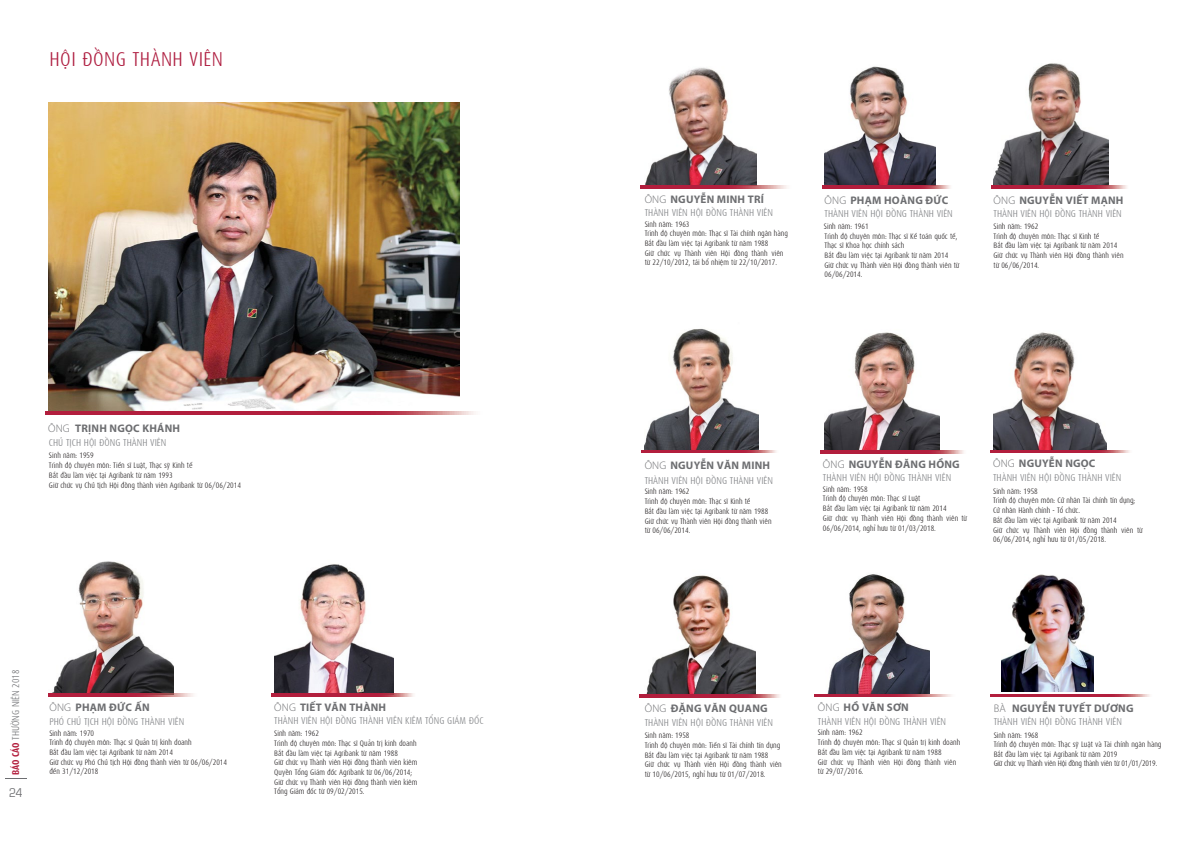
<style>
.page{position:relative;width:1191px;height:842px;background:#fff}
.page>*{position:absolute;margin:0;border:0;box-sizing:border-box;transform-origin:0 0}
.t1{font:300 condensed 20.1px "SFU Dax";letter-spacing:.02em;color:#ae1c3f}
.t2{font:12px "SFU Eurostile Condensed";color:#6d6e71}
.t3{font:700 11px "Myriad Pro";letter-spacing:.02em;color:#6d6e71}
.t4{font:300 condensed 10px "SFU Dax";color:#808285}
.t5{font:300 condensed 10px "SFU Dax";color:#6d6e71}
.t6{font:300 condensed 8px/9.7px "SFU Dax";color:#231f20}
.t7{font:300 condensed 8px "SFU Dax";letter-spacing:-.025em;color:#231f20}
.s1{font-weight:300}
.s2{font-weight:700;color:#b21d3c}
</style>
<div class="page">
<svg style="left:814px;top:694px;width:137px;height:3px"></svg>
<img style="left:827px;top:574px;width:102px;height:120px">
<img style="left:274px;top:564px;width:119px;height:130px">
<img style="left:52px;top:561px;width:121px;height:132px">
<svg style="left:49px;top:693px;width:144px;height:3px"></svg>
<svg style="left:271px;top:694px;width:142px;height:3px"></svg>
<img style="left:48px;top:102px;width:411px;height:310px">
<svg style="left:46px;top:412px;width:428px;height:3px"></svg>
<img style="left:644px;top:575px;width:111px;height:120px">
<svg style="left:640px;top:695px;width:140px;height:2px"></svg>
<svg style="left:991px;top:694px;width:159px;height:3px"></svg>
<img style="left:824px;top:66px;width:111px;height:119px">
<svg style="left:822px;top:185px;width:128px;height:3px"></svg>
<img style="left:993px;top:63px;width:115px;height:122px">
<svg style="left:991px;top:185px;width:136px;height:3px"></svg>
<img style="left:644px;top:328px;width:114px;height:122px">
<svg style="left:642px;top:450px;width:134px;height:3px"></svg>
<img style="left:645px;top:67px;width:111px;height:118px">
<svg style="left:640px;top:185px;width:147px;height:3px"></svg>
<img style="left:825px;top:332px;width:114px;height:118px">
<svg style="left:821px;top:450px;width:143px;height:3px"></svg>
<img style="left:993px;top:332px;width:114px;height:118px">
<svg style="left:990px;top:450px;width:140px;height:3px"></svg>
<img style="left:1001px;top:574px;width:92px;height:118px">
<h1 class="t1" style="left:50px;top:43px;width:175px">HỘI ĐỒNG THÀNH VIÊN</h1>
<h3 class="t3" style="left:48px;top:421px;width:133px"><span class="s1">ÔNG</span> TRỊNH NGỌC KHÁNH</h3>
<p class="t4" style="left:49px;top:435px;width:119px">CHỦ TỊCH HỘI ĐỒNG THÀNH VIÊN</p>
<p class="t6" style="left:49px;top:450px;width:193px">Sinh năm: 1959<br>Trình độ chuyên môn: Tiến sĩ Luật, Thạc sỹ Kinh tế<br>Bắt đầu làm việc tại Agribank từ năm 1993<br>Giữ chức vụ Chủ tịch Hội đồng thành viên Agribank từ 06/06/2014</p>
<p class="t5" style="left:8px;top:775px;width:107px;rotate:-90deg"><span class="s2">BÁO CÁO</span> THƯỜNG NIÊN 2018</p>
<h2 class="t2" style="left:9px;top:783px;width:15px">24</h2>
<h3 class="t3" style="left:49px;top:700px;width:102px"><span class="s1">ÔNG</span> PHẠM ĐỨC ẤN</h3>
<p class="t6" style="left:49px;top:727px;width:179px">Sinh năm: 1970<br>Trình độ chuyên môn: Thạc sĩ Quản trị kinh doanh<br>Bắt đầu làm việc tại Agribank từ năm 2014<br>Giữ chức vụ Phó Chủ tịch Hội đồng thành viên từ 06/06/2014 đến 31/12/2018</p>
<p class="t4" style="left:49px;top:713px;width:136px">PHÓ CHỦ TỊCH HỘI ĐỒNG THÀNH VIÊN</p>
<h3 class="t3" style="left:274px;top:700px;width:113px"><span class="s1">ÔNG</span> TIẾT VĂN THÀNH</h3>
<p class="t4" style="left:274px;top:713px;width:211px">THÀNH VIÊN HỘI ĐỒNG THÀNH VIÊN KIÊM TỔNG GIÁM ĐỐC</p>
<p class="t6" style="left:274px;top:728px;width:145px">Sinh năm: 1962<br>Trình độ chuyên môn: Thạc sĩ Quản trị kinh doanh Bắt đầu làm việc tại Agribank từ năm 1988<br>Giữ chức vụ Thành viên Hội đồng thành viên kiêm Quyền Tổng Giám đốc Agribank từ 06/06/2014; Giữ chức vụ Thành viên Hội đồng thành viên kiêm Tổng Giám đốc từ 09/02/2015.</p>
<h3 class="t3" style="left:644px;top:192px;width:121px"><span class="s1">ÔNG</span> NGUYỄN MINH TRÍ</h3>
<p class="t4" style="left:644px;top:204px;width:130px">THÀNH VIÊN HỘI ĐỒNG THÀNH VIÊN</p>
<p class="t6" style="left:644px;top:218px;width:145px">Sinh năm: 1963<br>Trình độ chuyên môn: Thạc sĩ Tài chính ngân hàng Bắt đầu làm việc tại Agribank từ năm 1988<br>Giữ chức vụ Thành viên Hội đồng thành viên từ 22/10/2012, tái bổ nhiệm từ 22/10/2017.</p>
<h3 class="t3" style="left:824px;top:193px;width:125px"><span class="s1">ÔNG</span> PHẠM HOÀNG ĐỨC</h3>
<p class="t4" style="left:824px;top:206px;width:130px">THÀNH VIÊN HỘI ĐỒNG THÀNH VIÊN</p>
<p class="t6" style="left:824px;top:230px;width:136px">Trình độ chuyên môn: Thạc sĩ Kế toán quốc tế,<br>Thạc sĩ Khoa học chính sách<br>Bắt đầu làm việc tại Agribank từ năm 2014<br>Giữ chức vụ Thành viên Hội đồng thành viên từ<br>06/06/2014.</p>
<p class="t6" style="left:824px;top:221px;width:46px">Sinh năm: 1961</p>
<h3 class="t3" style="left:993px;top:194px;width:131px"><span class="s1">ÔNG</span> NGUYỄN VIẾT MẠNH</h3>
<p class="t4" style="left:993px;top:206px;width:130px">THÀNH VIÊN HỘI ĐỒNG THÀNH VIÊN</p>
<p class="t6" style="left:993px;top:221px;width:132px">Sinh năm: 1962<br>Trình độ chuyên môn: Thạc sĩ Kinh tế<br>Bắt đầu làm việc tại Agribank từ năm 2014<br>Giữ chức vụ Thành viên Hội đồng thành viên từ 06/06/2014.</p>
<h3 class="t3" style="left:644px;top:458px;width:127px"><span class="s1">ÔNG</span> NGUYỄN VĂN MINH</h3>
<p class="t4" style="left:644px;top:472px;width:130px">THÀNH VIÊN HỘI ĐỒNG THÀNH VIÊN</p>
<p class="t6" style="left:644px;top:486px;width:128px">Sinh năm: 1962<br>Trình độ chuyên môn: Thạc sĩ Kinh tế<br>Bắt đầu làm việc tại Agribank từ năm 1988<br>Giữ chức vụ Thành viên Hội đồng thành viên từ 06/06/2014.</p>
<h3 class="t3" style="left:823px;top:457px;width:138px"><span class="s1">ÔNG</span> NGUYỄN ĐĂNG HỒNG</h3>
<p class="t4" style="left:823px;top:469px;width:130px">THÀNH VIÊN HỘI ĐỒNG THÀNH VIÊN</p>
<p class="t6" style="left:823px;top:483px;width:146px">Sinh năm: 1958<br>Trình độ chuyên môn: Thạc sĩ Luật<br>Bắt đầu làm việc tại Agribank từ năm 2014<br>Giữ chức vụ Thành viên Hội đồng thành viên từ<br>06/06/2014, nghỉ hưu từ 01/03/2018.</p>
<h3 class="t3" style="left:993px;top:456px;width:104px"><span class="s1">ÔNG</span> NGUYỄN NGỌC</h3>
<p class="t4" style="left:993px;top:470px;width:130px">THÀNH VIÊN HỘI ĐỒNG THÀNH VIÊN</p>
<p class="t6" style="left:993px;top:485px;width:151px">Sinh năm: 1958<br>Trình độ chuyên môn: Cử nhân Tài chính tín dụng; Cử nhân Hành chính - Tổ chức.<br>Bắt đầu làm việc tại Agribank từ năm 2014<br>Giữ chức vụ Thành viên Hội đồng thành viên từ 06/06/2014, nghỉ hưu từ 01/05/2018.</p>
<h3 class="t3" style="left:645px;top:701px;width:124px"><span class="s1">ÔNG</span> ĐẶNG VĂN QUANG</h3>
<p class="t4" style="left:645px;top:714px;width:130px">THÀNH VIÊN HỘI ĐỒNG THÀNH VIÊN</p>
<p class="t6" style="left:645px;top:730px;width:139px">Sinh năm: 1958<br>Trình độ chuyên môn: Tiến sĩ Tài chính tín dụng Bắt đầu làm việc tại Agribank từ năm 1988<br>Giữ chức vụ Thành viên Hội đồng thành viên từ 10/06/2015, nghỉ hưu từ 01/07/2018.</p>
<h3 class="t3" style="left:818px;top:700px;width:92px"><span class="s1">ÔNG</span> HỒ VĂN SƠN</h3>
<p class="t4" style="left:818px;top:713px;width:130px">THÀNH VIÊN HỘI ĐỒNG THÀNH VIÊN</p>
<p class="t6" style="left:818px;top:727px;width:144px">Sinh năm: 1962<br>Trình độ chuyên môn: Thạc sĩ Quản trị kinh doanh<br>Bắt đầu làm việc tại Agribank từ năm 1988<br>Giữ chức vụ Thành viên Hội đồng thành viên từ 29/07/2016.</p>
<h3 class="t3" style="left:993px;top:701px;width:141px"><span class="s1">BÀ</span> NGUYỄN TUYẾT DƯƠNG</h3>
<p class="t4" style="left:993px;top:714px;width:130px">THÀNH VIÊN HỘI ĐỒNG THÀNH VIÊN</p>
<p class="t6" style="left:993px;top:729px;width:46px">Sinh năm: 1968</p>
<p class="t7" style="left:993px;top:757px;width:165px">Giữ chức vụ Thành viên Hội đồng thành viên từ 01/01/2019.</p>
<p class="t6" style="left:993px;top:739px;width:169px">Trình độ chuyên môn: Thạc sỹ Luật và Tài chính ngân hàng<br>Bắt đầu làm việc tại Agribank từ năm 2019</p>
</div>
